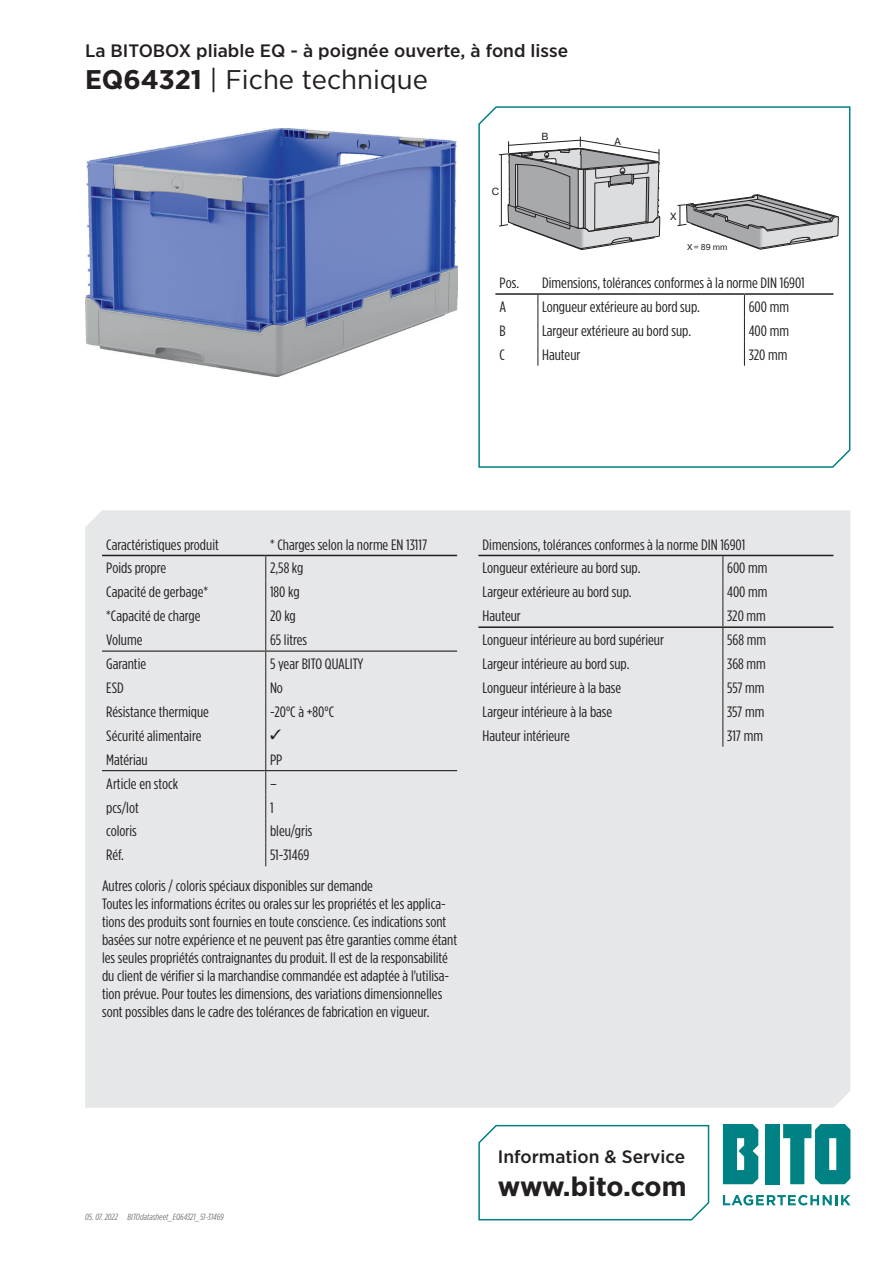
<style>
.page{position:relative;width:893px;height:1263px;background:#fff}
.page>*{position:absolute;margin:0;border:0;box-sizing:border-box;transform-origin:0 0}
.t1{font:27px "Gotham Narrow";color:#231f20;scale:1.1 1}
.t2{font:700 27px "Gotham Narrow";letter-spacing:-.015em;color:#231f20;scale:1.1 1}
.t3{font:500 18px "Gotham Narrow";color:#231f20;scale:1.1 1}
.t4{font:15px/18px "Gotham Condensed";color:#231f20;scale:1.1 1}
.t5{font:10.35px "Bito Pragmatica";color:#231f20}
.t6{font:italic 9px "Gotham Condensed";color:#76787b;scale:1.1 1}
.t7{font:8.4px "Bito Pragmatica";color:#231f20}
.s1{font-weight:700}
</style>
<div class="page">
<div style="left:85px;top:510px;width:765px;height:598px;background:#e6e7e9"></div>
<svg style="left:723px;top:1195px;width:127px;height:10px"></svg>
<div style="left:765px;top:1124px;width:15px;height:60px;background:#008183"></div>
<svg style="left:723px;top:1124px;width:35px;height:60px;background:#1e8f91"></svg>
<svg style="left:783px;top:1124px;width:67px;height:60px"></svg>
<svg style="left:478px;top:1124px;width:232px;height:97px"></svg>
<svg style="left:478px;top:106px;width:373px;height:362px"></svg>
<hr style="left:102px;top:555px;width:164px;height:1px;background:#231f20">
<hr style="left:266px;top:555px;width:191px;height:1px;background:#231f20">
<hr style="left:102px;top:650px;width:164px;height:2px;background:#231f20">
<hr style="left:266px;top:650px;width:191px;height:2px;background:#231f20">
<hr style="left:102px;top:770px;width:164px;height:1px;background:#231f20">
<hr style="left:266px;top:770px;width:191px;height:1px;background:#231f20">
<hr style="left:478px;top:555px;width:245px;height:1px;background:#231f20">
<hr style="left:723px;top:555px;width:110px;height:1px;background:#231f20">
<hr style="left:478px;top:626px;width:245px;height:2px;background:#231f20">
<hr style="left:723px;top:626px;width:110px;height:2px;background:#231f20">
<svg style="left:722px;top:556px;width:1px;height:191px"></svg>
<img style="left:85px;top:129px;width:372px;height:248px">
<svg style="left:678px;top:162px;width:161px;height:92px"></svg>
<hr style="left:495px;top:293px;width:43px;height:2px;background:#231f20">
<hr style="left:538px;top:293px;width:206px;height:2px;background:#231f20">
<hr style="left:744px;top:293px;width:89px;height:2px;background:#231f20">
<svg style="left:499px;top:129px;width:161px;height:440px"></svg>
<svg style="left:744px;top:295px;width:1px;height:71px"></svg>
<svg style="left:265px;top:556px;width:16px;height:310px;background:#d8d9da"></svg>
<p class="t3" style="left:85px;top:39px;width:441px">La BITOBOX pliable EQ - à poignée ouverte, à fond lisse</p>
<h1 class="t1" style="left:85px;top:63px;width:313px"><span class="s1">EQ64321</span> | Fiche technique</h1>
<p class="t5" style="left:492px;top:185px;width:9px">C</p>
<p class="t5" style="left:541px;top:131px;width:9px">B</p>
<p class="t5" style="left:615px;top:135px;width:8px">A</p>
<p class="t5" style="left:670px;top:210px;width:7px">X</p>
<p class="t7" style="left:688px;top:242px;width:41px">X = 89 mm</p>
<p class="t4" style="left:500px;top:274px;width:19px">Pos.</p>
<p class="t4" style="left:542px;top:274px;width:240px">Dimensions, tolérances conformes à la norme DIN 16901</p>
<p class="t4" style="left:500px;top:298px;width:8px">A</p>
<p class="t4" style="left:542px;top:298px;width:145px">Longueur extérieure au bord sup.</p>
<p class="t4" style="left:749px;top:298px;width:38px">600 mm</p>
<p class="t4" style="left:500px;top:321px;width:7px">B</p>
<p class="t4" style="left:542px;top:321px;width:137px">Largeur extérieure au bord sup.</p>
<p class="t4" style="left:749px;top:321px;width:38px">400 mm</p>
<p class="t4" style="left:500px;top:345px;width:6px">C</p>
<p class="t4" style="left:542px;top:345px;width:36px">Hauteur</p>
<p class="t4" style="left:749px;top:345px;width:37px">320 mm</p>
<p class="t4" style="left:106px;top:535px;width:104px">Caractéristiques produit</p>
<p class="t4" style="left:270px;top:535px;width:144px">* Charges selon la norme EN 13117</p>
<p class="t4" style="left:106px;top:559px;width:56px">Poids propre</p>
<p class="t4" style="left:270px;top:559px;width:32px">2,58 kg</p>
<p class="t4" style="left:106px;top:583px;width:94px">Capacité de gerbage*</p>
<p class="t4" style="left:270px;top:583px;width:28px">180 kg</p>
<p class="t4" style="left:106px;top:607px;width:87px">*Capacité de charge</p>
<p class="t4" style="left:270px;top:607px;width:25px">20 kg</p>
<p class="t4" style="left:106px;top:631px;width:34px">Volume</p>
<p class="t4" style="left:270px;top:631px;width:35px">65 litres</p>
<p class="t4" style="left:106px;top:655px;width:38px">Garantie</p>
<p class="t4" style="left:270px;top:655px;width:86px">5 year BITO QUALITY</p>
<p class="t4" style="left:106px;top:679px;width:17px">ESD</p>
<p class="t4" style="left:270px;top:679px;width:13px">No</p>
<p class="t4" style="left:106px;top:702px;width:95px">Résistance thermique</p>
<p class="t4" style="left:270px;top:702px;width:60px">-20°C à +80°C</p>
<p class="t4" style="left:106px;top:726px;width:88px">Sécurité alimentaire</p>
<p class="t4" style="left:106px;top:750px;width:39px">Matériau</p>
<p class="t4" style="left:270px;top:750px;width:13px">PP</p>
<p class="t4" style="left:106px;top:774px;width:67px">Article en stock</p>
<p class="t4" style="left:270px;top:774px;width:8px">–</p>
<p class="t4" style="left:106px;top:798px;width:31px">pcs/lot</p>
<p class="t4" style="left:270px;top:798px;width:5px">1</p>
<p class="t4" style="left:106px;top:822px;width:29px">coloris</p>
<p class="t4" style="left:270px;top:822px;width:40px">bleu/gris</p>
<p class="t4" style="left:106px;top:846px;width:18px">Réf.</p>
<p class="t4" style="left:270px;top:846px;width:37px">51-31469</p>
<p class="t4" style="left:102px;top:876px;width:324px">Autres coloris / coloris spéciaux disponibles sur demande<br>Toutes les informations écrites ou orales sur les propriétés et les applica&shy;tions des produits sont fournies en toute conscience. Ces indications sont basées sur notre expérience et ne peuvent pas être garanties comme étant les seules propriétés contraignantes du produit. Il est de la responsabilité du client de vérifier si la marchandise commandée est adaptée à l'utilisa&shy;tion prévue. Pour toutes les dimensions, des variations dimensionnelles sont possibles dans le cadre des tolérances de fabrication en vigueur.</p>
<p class="t4" style="left:483px;top:532px;width:240px;line-height:23.9px">Dimensions, tolérances conformes à la norme DIN 16901<br>Longueur extérieure au bord sup.</p>
<p class="t4" style="left:727px;top:559px;width:38px">600 mm</p>
<p class="t4" style="left:483px;top:583px;width:137px">Largeur extérieure au bord sup.</p>
<p class="t4" style="left:727px;top:583px;width:38px">400 mm</p>
<p class="t4" style="left:483px;top:607px;width:36px">Hauteur</p>
<p class="t4" style="left:727px;top:607px;width:37px">320 mm</p>
<p class="t4" style="left:483px;top:631px;width:166px">Longueur intérieure au bord supérieur</p>
<p class="t4" style="left:727px;top:631px;width:37px">568 mm</p>
<p class="t4" style="left:483px;top:655px;width:135px">Largeur intérieure au bord sup.</p>
<p class="t4" style="left:727px;top:655px;width:37px">368 mm</p>
<p class="t4" style="left:483px;top:679px;width:127px">Longueur intérieure à la base</p>
<p class="t4" style="left:727px;top:679px;width:36px">557 mm</p>
<p class="t4" style="left:483px;top:702px;width:119px">Largeur intérieure à la base</p>
<p class="t4" style="left:727px;top:702px;width:35px">357 mm</p>
<p class="t4" style="left:483px;top:726px;width:81px">Hauteur intérieure</p>
<p class="t4" style="left:727px;top:726px;width:34px">317 mm</p>
<p class="t6" style="left:85px;top:1212px;width:31px">05. 07. 2022</p>
<p class="t6" style="left:128px;top:1212px;width:89px">BITOdatasheet_EQ64321_51-31469</p>
<p class="t3" style="left:498px;top:1145px;width:172px">Information &amp; Service</p>
<h1 class="t2" style="left:498px;top:1169px;width:173px">www.bito.com</h1>
</div>
